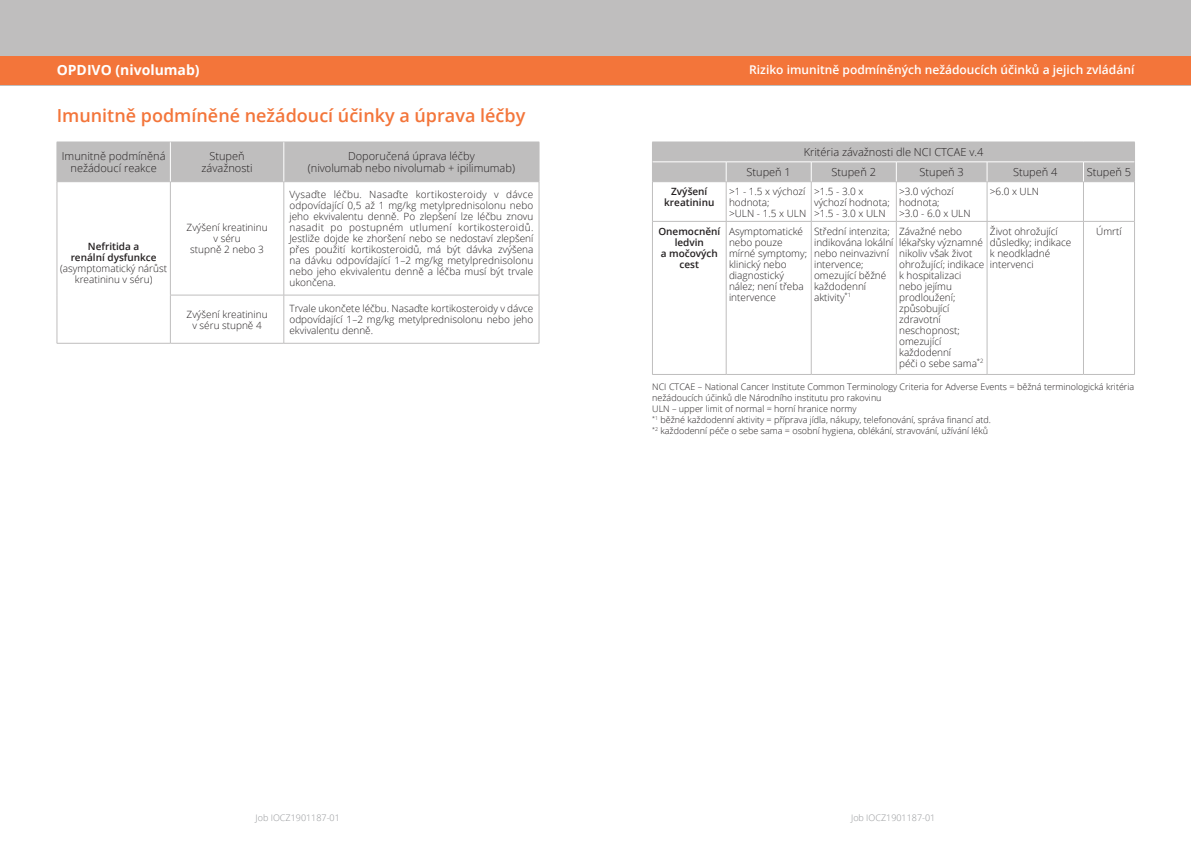
<style>
.page{position:relative;width:1191px;height:842px;background:#fff}
.page>*{position:absolute;margin:0;border:0;box-sizing:border-box;transform-origin:0 0}
.t1{font:600 18px "Open Sans";color:#f3753a}
.t2{font:700 14px "Open Sans";color:#fff}
.t3{font:600 12px "Open Sans";color:#fff}
.t4{font:300 11px "Open Sans";color:#231f20}
.t5{font:300 10px/11px "Open Sans";color:#231f20}
.t6{font:600 10px/11px "Open Sans";color:#231f20;text-align:center}
.t7{font:300 9px/11px "Open Sans";color:#231f20}
.t8{font:300 9px "Open Sans";color:#939598}
.s1{font-weight:600}
</style>
<div class="page">
<div style="left:58px;top:143px;width:481px;height:38px;background:#bfbebe"></div>
<hr style="left:57px;top:182px;width:1px;height:113px;background:#bfbebe">
<hr style="left:57px;top:295px;width:1px;height:48px;background:#bfbebe">
<hr style="left:170px;top:182px;width:1px;height:113px;background:#bfbebe">
<hr style="left:283px;top:182px;width:1px;height:113px;background:#bfbebe">
<hr style="left:539px;top:182px;width:1px;height:113px;background:#bfbebe">
<hr style="left:170px;top:295px;width:114px;height:1px;background:#bfbebe">
<hr style="left:170px;top:295px;width:1px;height:48px;background:#bfbebe">
<hr style="left:284px;top:295px;width:255px;height:1px;background:#bfbebe">
<hr style="left:283px;top:295px;width:1px;height:48px;background:#bfbebe">
<hr style="left:539px;top:295px;width:1px;height:48px;background:#bfbebe">
<hr style="left:57px;top:343px;width:113px;height:1px;background:#bfbebe">
<hr style="left:170px;top:343px;width:114px;height:1px;background:#bfbebe">
<hr style="left:284px;top:343px;width:255px;height:1px;background:#bfbebe">
<hr style="left:57px;top:142px;width:113px;height:1px;background:#bfbebe">
<hr style="left:57px;top:142px;width:1px;height:39px;background:#bfbebe">
<hr style="left:170px;top:142px;width:114px;height:1px;background:#bfbebe">
<hr style="left:284px;top:142px;width:255px;height:1px;background:#bfbebe">
<hr style="left:539px;top:142px;width:1px;height:39px;background:#bfbebe">
<hr style="left:57px;top:181px;width:113px;height:1px;background:#bfbebe">
<hr style="left:170px;top:181px;width:114px;height:1px;background:#bfbebe">
<hr style="left:284px;top:181px;width:255px;height:1px;background:#bfbebe">
<hr style="left:170px;top:142px;width:1px;height:39px;background:#fff">
<hr style="left:283px;top:142px;width:1px;height:39px;background:#fff">
<div style="left:0;top:0;width:595px;height:85px;background:#bfbebe"></div>
<div style="left:0;top:57px;width:595px;height:28px;background:#f3753a"></div>
<div style="left:595px;top:0;width:596px;height:85px;background:#bfbebe"></div>
<div style="left:595px;top:57px;width:596px;height:28px;background:#f3753a"></div>
<hr style="left:652px;top:182px;width:1px;height:39px;background:#bfbebe">
<hr style="left:726px;top:182px;width:1px;height:39px;background:#bfbebe">
<hr style="left:811px;top:182px;width:1px;height:39px;background:#bfbebe">
<hr style="left:896px;top:182px;width:1px;height:39px;background:#bfbebe">
<hr style="left:986px;top:182px;width:1px;height:39px;background:#bfbebe">
<hr style="left:1083px;top:182px;width:1px;height:39px;background:#bfbebe">
<hr style="left:1134px;top:182px;width:1px;height:39px;background:#bfbebe">
<hr style="left:652px;top:221px;width:74px;height:1px;background:#bfbebe">
<hr style="left:652px;top:222px;width:1px;height:152px;background:#bfbebe">
<hr style="left:726px;top:221px;width:85px;height:1px;background:#bfbebe">
<hr style="left:726px;top:222px;width:1px;height:152px;background:#bfbebe">
<hr style="left:811px;top:221px;width:85px;height:1px;background:#bfbebe">
<hr style="left:811px;top:222px;width:1px;height:152px;background:#bfbebe">
<hr style="left:896px;top:221px;width:91px;height:1px;background:#bfbebe">
<hr style="left:896px;top:222px;width:1px;height:152px;background:#bfbebe">
<hr style="left:987px;top:221px;width:96px;height:1px;background:#bfbebe">
<hr style="left:986px;top:222px;width:1px;height:152px;background:#bfbebe">
<hr style="left:1083px;top:221px;width:51px;height:1px;background:#bfbebe">
<hr style="left:1083px;top:222px;width:1px;height:152px;background:#bfbebe">
<hr style="left:1134px;top:222px;width:1px;height:152px;background:#bfbebe">
<hr style="left:652px;top:374px;width:74px;height:1px;background:#bfbebe">
<hr style="left:726px;top:374px;width:85px;height:1px;background:#bfbebe">
<hr style="left:811px;top:374px;width:85px;height:1px;background:#bfbebe">
<hr style="left:896px;top:374px;width:91px;height:1px;background:#bfbebe">
<hr style="left:987px;top:374px;width:96px;height:1px;background:#bfbebe">
<hr style="left:1083px;top:374px;width:51px;height:1px;background:#bfbebe">
<div style="left:652px;top:142px;width:483px;height:40px;background:#bfbebe"></div>
<p class="t2" style="left:57px;top:60px;width:144px">OPDIVO (nivolumab)</p>
<p class="t3" style="left:749px;top:61px;width:386px">Riziko imunitně podmíněných nežádoucích účinků a jejich zvládání</p>
<p class="t1" style="left:57px;top:103px;width:470px">Imunitně podmíněné nežádoucí účinky a úprava léčby</p>
<p class="t4" style="left:62px;top:149px;width:105px">Imunitně podmíněná</p>
<p class="t4" style="left:71px;top:161px;width:88px">nežádoucí reakce</p>
<p class="t4" style="left:209px;top:149px;width:37px">Stupeň</p>
<p class="t4" style="left:201px;top:161px;width:53px">závažnosti</p>
<p class="t5" style="left:60px;top:240px;width:108px;text-align:center"><span class="s1">Nefritida a<br>renální dysfunkce </span>(asymptomatický nárůst kreatininu v séru)</p>
<p class="t5" style="left:187px;top:222px;width:82px">Zvýšení kreatininu</p>
<p class="t5" style="left:213px;top:233px;width:29px">v séru</p>
<p class="t5" style="left:190px;top:244px;width:75px">stupně 2 nebo 3</p>
<p class="t5" style="left:187px;top:308px;width:82px">Zvýšení kreatininu</p>
<p class="t5" style="left:192px;top:319px;width:71px">v séru stupně 4</p>
<p class="t4" style="left:348px;top:149px;width:128px">Doporučená úprava léčby</p>
<p class="t4" style="left:308px;top:161px;width:209px">(nivolumab nebo nivolumab + ipilimumab)</p>
<p class="t5" style="left:289px;top:189px;width:245px;text-align:justify">Vysaďte léčbu. Nasaďte kortikosteroidy v dávce odpovídající 0,5 až 1 mg/kg metylprednisolonu nebo jeho ekvivalentu denně. Po zlepšení lze léčbu znovu nasadit po postupném utlumení kortikosteroidů.<br>Jestliže dojde ke zhoršení nebo se nedostaví zlepšení přes použití kortikosteroidů, má být dávka zvýšena na dávku odpovídající 1–2 mg/kg metylprednisolonu nebo jeho ekvivalentu denně a léčba musí být trvale ukončena.</p>
<p class="t5" style="left:289px;top:303px;width:245px;text-align:justify">Trvale ukončete léčbu. Nasaďte kortikosteroidy v dávce odpovídající 1–2 mg/kg metylprednisolonu nebo jeho ekvivalentu denně.</p>
<p class="t4" style="left:803px;top:145px;width:181px">Kritéria závažnosti dle NCI CTCAE v.4</p>
<p class="t4" style="left:746px;top:164px;width:46px">Stupeň 1</p>
<p class="t4" style="left:831px;top:164px;width:46px">Stupeň 2</p>
<p class="t4" style="left:919px;top:164px;width:46px">Stupeň 3</p>
<p class="t4" style="left:1013px;top:164px;width:46px">Stupeň 4</p>
<p class="t4" style="left:1086px;top:164px;width:46px">Stupeň 5</p>
<p class="t6" style="left:664px;top:186px;width:52px">Zvýšení kreatininu</p>
<p class="t5" style="left:729px;top:186px;width:78px">&gt;1 - 1.5 x výchozí hodnota;</p>
<p class="t5" style="left:729px;top:208px;width:79px">&gt;ULN - 1.5 x ULN</p>
<p class="t5" style="left:814px;top:186px;width:77px">&gt;1.5 - 3.0 x výchozí hodnota;</p>
<p class="t5" style="left:814px;top:208px;width:73px">&gt;1.5 - 3.0 x ULN</p>
<p class="t5" style="left:899px;top:186px;width:56px">&gt;3.0 výchozí hodnota;</p>
<p class="t5" style="left:899px;top:208px;width:73px">&gt;3.0 - 6.0 x ULN</p>
<p class="t5" style="left:990px;top:186px;width:51px">&gt;6.0 x ULN</p>
<p class="t5" style="left:729px;top:225px;width:80px">Asymptomatické nebo pouze mírné symptomy; klinický nebo diagnostický nález; není třeba intervence</p>
<p class="t5" style="left:814px;top:225px;width:81px">Střední intenzita; indikována lokální nebo neinvazivní intervence; omezující běžné každodenní aktivity<sup>*1</sup></p>
<p class="t5" style="left:899px;top:225px;width:87px">Závažné nebo lékařsky významné nikoliv však život ohrožující; indikace k hospitalizaci nebo jejímu prodloužení; způsobující zdravotní neschopnost; omezující každodenní<br>péči o sebe sama<sup>*2</sup></p>
<p class="t5" style="left:990px;top:225px;width:83px">Život ohrožující důsledky; indikace k neodkladné intervenci</p>
<p class="t5" style="left:1096px;top:225px;width:27px">Úmrtí</p>
<p class="t7" style="left:652px;top:381px;width:483px">NCI CTCAE – National Cancer Institute Common Terminology Criteria for Adverse Events = běžná terminologická kritéria nežádoucích účinků dle Národního institutu pro rakovinu</p>
<p class="t7" style="left:652px;top:403px;width:206px">ULN – upper limit of normal = horní hranice normy</p>
<p class="t7" style="left:652px;top:414px;width:340px"><sup>*1</sup> běžné každodenní aktivity = příprava jídla, nákupy, telefonování, správa financí atd.</p>
<p class="t7" style="left:652px;top:425px;width:337px"><sup>*2</sup> každodenní péče o sebe sama = osobní hygiena, oblékání, stravování, užívání léků</p>
<p class="t6" style="left:658px;top:225px;width:63px">Onemocnění ledvin<br>a močových</p>
<p class="t6" style="left:679px;top:258px;width:21px">cest</p>
<p class="t8" style="left:256px;top:811px;width:86px">Job IOCZ1901187-01</p>
<p class="t8" style="left:851px;top:811px;width:86px">Job IOCZ1901187-01</p>
</div>
